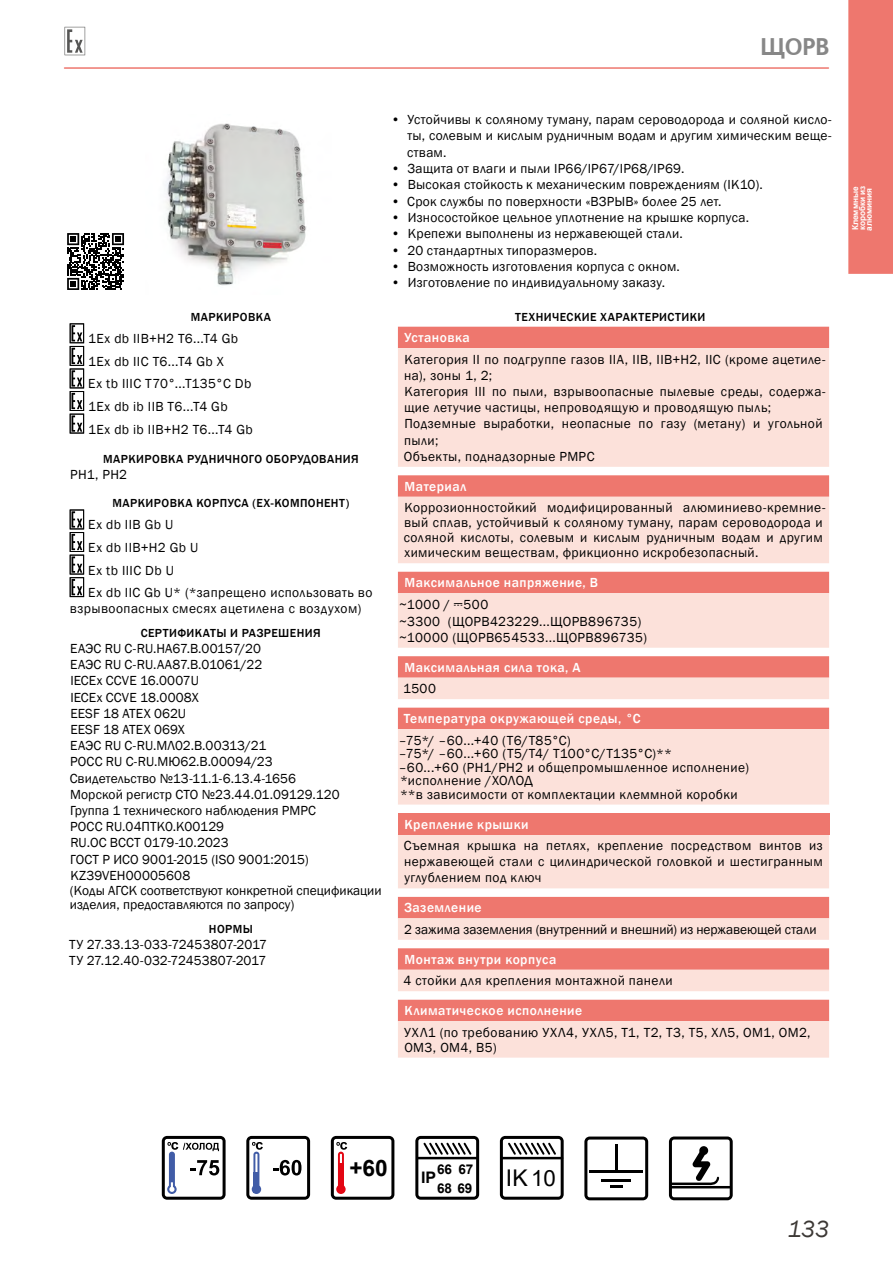
<style>
.page{position:relative;width:893px;height:1263px;background:#fff}
.page>*{position:absolute;margin:0;border:0;box-sizing:border-box;transform-origin:0 0}
.t1{font:24px "Free Set Bold Cyrillic";color:#878787;scale:.96 1}
.t2{font:italic 24px "Franklin Gothic";color:#3c3835}
.text_tablica{font:22.95px "Arial";color:#000}
.t3{font:700 22.65px "Arial";color:#000}
.t4{font:700 15.9px "Arial";color:#000}
.text_left{font:13.5px/16.2px "Franklin Gothic";letter-spacing:.025em;color:#000}
.text_left-2{font:13.5px/14.4px "Franklin Gothic";color:#000}
.text_left-3{font:500 13.5px "Franklin Gothic";letter-spacing:.035em;color:#fff}
.text_left-4{font:13.5px "Franklin Gothic";letter-spacing:.005em;color:#000}
.text_left-5{font:13.5px "Franklin Gothic";letter-spacing:-.005em;color:#000}
.t5{font:700 13.5px "Arial";color:#000}
.zagokovok_texta{font:500 12px "Franklin Gothic";letter-spacing:.035em;color:#000}
.t6{font:700 8.25px/6.8px "Arial";color:#fff}
.s1{font-family:"tok"}
.s2{font-size:22.5px}
.s3{font-size:22.35px}
</style>
<div class="page">
<svg style="left:65px;top:27px;width:20px;height:28px"></svg>
<hr style="left:65px;top:67px;width:763px;height:2px;background:#ee776e">
<div style="left:848px;top:0;width:45px;height:274px;background:#ee776e"></div>
<img style="left:164px;top:123px;width:142px;height:163px">
<svg style="left:70px;top:323px;width:14px;height:110px"></svg>
<svg style="left:70px;top:509px;width:14px;height:88px"></svg>
<div style="left:398px;top:327px;width:431px;height:21px;background:#ee776e"></div>
<svg style="left:398px;top:348px;width:431px;height:710px;background:#f9ccc6"></svg>
<div style="left:398px;top:813px;width:431px;height:21px;background:#ee776e"></div>
<svg style="left:162px;top:1136px;width:64px;height:64px"></svg>
<svg style="left:415px;top:1136px;width:64px;height:64px"></svg>
<svg style="left:669px;top:1136px;width:64px;height:64px"></svg>
<div style="left:699px;top:1146px;width:9px;height:9px;background:#000;border-radius:50%"></div>
<hr style="left:670px;top:1186px;width:61px;height:2px;background:#000">
<svg style="left:584px;top:1136px;width:64px;height:64px"></svg>
<svg style="left:246px;top:1136px;width:64px;height:64px"></svg>
<svg style="left:331px;top:1136px;width:63px;height:64px"></svg>
<svg style="left:500px;top:1136px;width:64px;height:64px"></svg>
<svg style="left:67px;top:233px;width:57px;height:57px"></svg>
<h1 class="t1" style="left:760px;top:33px;width:74px">ЩОРВ</h1>
<p class="zagokovok_texta" style="left:191px;top:309px;width:82px">МАРКИРОВКА</p>
<p class="text_left" style="left:88px;top:331px;width:151px">1Ex db IIB+H2 T6...T4 Gb</p>
<p class="text_left" style="left:88px;top:353px;width:137px">1Ex db IIC T6...T4 Gb X</p>
<p class="text_left" style="left:88px;top:376px;width:165px">Ex tb IIIC T70°...T135°С Db</p>
<p class="text_left" style="left:88px;top:399px;width:141px">1Ex db ib IIB T6...T4 Gb</p>
<p class="text_left" style="left:88px;top:421px;width:166px">1Ex db ib IIB+H2 T6...T4 Gb</p>
<p class="zagokovok_texta" style="left:103px;top:451px;width:257px">МАРКИРОВКА РУДНИЧНОГО ОБОРУДОВАНИЯ</p>
<p class="text_left" style="left:70px;top:467px;width:59px">РН1, РН2</p>
<p class="zagokovok_texta" style="left:112px;top:495px;width:238px">МАРКИРОВКА КОРПУСА (ЕХ-КОМПОНЕНТ)</p>
<p class="text_left" style="left:88px;top:517px;width:87px">Ex db IIB Gb U</p>
<p class="text_left" style="left:88px;top:540px;width:112px">Ex db IIB+H2 Gb U</p>
<p class="text_left" style="left:88px;top:562px;width:87px">Ex tb IIIC Db U</p>
<p class="text_left" style="left:70px;top:585px;width:304px;text-indent:18px">Ex db IIС Gb U* (*запрещено использовать во взрывоопасных смесях ацетилена с воздухом)</p>
<p class="zagokovok_texta" style="left:141px;top:625px;width:181px">СЕРТИФИКАТЫ И РАЗРЕШЕНИЯ</p>
<p class="text_left-2" style="left:70px;top:641px;width:192px">ЕАЭС RU C-RU.НА67.В.00157/20</p>
<p class="text_left-2" style="left:70px;top:658px;width:194px">ЕАЭС RU C-RU.AA87.В.01061/22</p>
<p class="text_left" style="left:70px;top:673px;width:130px">IECEx CCVE 16.0007U</p>
<p class="text_left" style="left:70px;top:689px;width:130px">IECEx CCVE 18.0008X</p>
<p class="text_left-4" style="left:70px;top:705px;width:117px">EESF 18 ATEX 062U</p>
<p class="text_left" style="left:70px;top:722px;width:116px">EESF 18 ATEX 069X</p>
<p class="text_left-4" style="left:70px;top:737px;width:198px">ЕАЭС RU C-RU.МЛ02.В.00313/21</p>
<p class="text_left" style="left:70px;top:754px;width:204px">РОСС RU С-RU.МЮ62.В.00094/23</p>
<p class="text_left" style="left:70px;top:770px;width:228px">Свидетельство №13-11.1-6.13.4-1656</p>
<p class="text_left" style="left:70px;top:786px;width:271px">Морской регистр СТО №23.44.01.09129.120</p>
<p class="text_left-4" style="left:70px;top:802px;width:247px">Группа 1 технического наблюдения РМРС</p>
<p class="text_left" style="left:70px;top:819px;width:156px">РОСС RU.04ПТК0.К00129</p>
<p class="text_left-2" style="left:70px;top:836px;width:160px">RU.OC ВССТ 0179-10.2023</p>
<p class="text_left-4" style="left:70px;top:851px;width:240px">ГОСТ Р ИСО 9001-2015 (ISO 9001:2015)</p>
<p class="text_left" style="left:70px;top:867px;width:121px">KZ39VEH00005608</p>
<p class="text_left-2" style="left:70px;top:883px;width:313px">(Коды АГСК соответствуют конкретной спецификации изделия, предоставляются по запросу)</p>
<p class="zagokovok_texta" style="left:209px;top:921px;width:45px">НОРМЫ</p>
<p class="text_left-4" style="left:69px;top:936px;width:199px">ТУ 27.33.13-033-72453807-2017</p>
<p class="text_left-2" style="left:69px;top:953px;width:199px">ТУ 27.12.40-032-72453807-2017</p>
<p class="text_left" style="left:407px;top:111px;width:426px;text-align:justify;text-indent:-16px">• Устойчивы к соляному туману, парам сероводорода и соляной кисло&shy;ты, солевым и кислым рудничным водам и другим химическим веще&shy;ствам.</p>
<p class="text_left" style="left:391px;top:161px;width:295px">• Защита от влаги и пыли IP66/IP67/IP68/IP69.</p>
<p class="text_left" style="left:391px;top:177px;width:373px">• Высокая стойкость к механическим повреждениям (IK10).</p>
<p class="text_left" style="left:391px;top:193px;width:332px">• Срок службы по поверхности «ВЗРЫВ» более 25 лет.</p>
<p class="text_left" style="left:391px;top:210px;width:360px">• Износостойкое цельное уплотнение на крышке корпуса.</p>
<p class="text_left" style="left:391px;top:226px;width:293px">• Крепежи выполнены из нержавеющей стали.</p>
<p class="text_left" style="left:391px;top:242px;width:208px">• 20 стандартных типоразмеров.</p>
<p class="text_left" style="left:391px;top:259px;width:290px">• Возможность изготовления корпуса с окном.</p>
<p class="text_left" style="left:391px;top:275px;width:276px">• Изготовление по индивидуальному заказу.</p>
<p class="zagokovok_texta" style="left:515px;top:309px;width:192px">ТЕХНИЧЕСКИЕ ХАРАКТЕРИСТИКИ</p>
<p class="text_left-3" style="left:404px;top:329px;width:67px">Установка</p>
<p class="text_left" style="left:404px;top:351px;width:423px">Категория II по подгруппе газов IIA, IIB, IIB+H2, IIC (кроме ацетиле&shy;на), зоны 1, 2;</p>
<p class="text_left" style="left:404px;top:384px;width:423px">Категория III по пыли, взрывоопасные пылевые среды, содержа&shy;щие летучие частицы, непроводящую и проводящую пыль;</p>
<p class="text_left" style="left:404px;top:416px;width:420px">Подземные выработки, неопасные по газу (метану) и угольной пыли;</p>
<p class="text_left" style="left:404px;top:448px;width:192px">Объекты, поднадзорные РМРС</p>
<p class="text_left-3" style="left:405px;top:478px;width:63px">Материал</p>
<p class="text_left" style="left:404px;top:500px;width:423px;line-height:15px">Коррозионностойкий модифицированный алюминиево-кремние&shy;вый сплав, устойчивый к соляному туману, парам сероводорода и соляной кислоты, солевым и кислым рудничным водам и другим химическим веществам, фрикционно искробезопасный.</p>
<p class="text_left-3" style="left:405px;top:574px;width:195px">Максимальное напряжение, В</p>
<p class="text_left" style="left:399px;top:597px;width:90px">~1000 / <span class="s1">A</span>500</p>
<p class="text_left" style="left:399px;top:613px;width:243px">~3300 (ЩОРВ423229...ЩОРВ896735)</p>
<p class="text_left" style="left:399px;top:629px;width:249px">~10000 (ЩОРВ654533...ЩОРВ896735)</p>
<p class="text_left-3" style="left:405px;top:659px;width:178px">Максимальная сила тока, А</p>
<p class="text_left" style="left:403px;top:681px;width:35px">1500</p>
<p class="text_left-3" style="left:404px;top:710px;width:238px">Температура окружающей среды, °С</p>
<p class="text_left" style="left:399px;top:732px;width:174px">–75*/ –60...+40 (Т6/Т85°С)</p>
<p class="text_left" style="left:399px;top:746px;width:275px">–75*/ –60...+60 (Т5/Т4/ Т100°С/Т135°С)**</p>
<p class="text_left" style="left:399px;top:759px;width:352px">–60...+60 (РН1/РН2 и общепромышленное исполнение)</p>
<p class="text_left" style="left:400px;top:773px;width:134px">*исполнение /ХОЛОД</p>
<p class="text_left" style="left:400px;top:786px;width:339px">**в зависимости от комплектации клеммной коробки</p>
<p class="text_left-3" style="left:405px;top:816px;width:126px">Крепление крышки</p>
<p class="text_left" style="left:404px;top:838px;width:420px;text-align:justify">Съемная крышка на петлях, крепление посредством винтов из нержавеющей стали с цилиндрической головкой и шестигранным углублением под ключ</p>
<p class="text_left-3" style="left:404px;top:899px;width:79px">Заземление</p>
<p class="text_left-5" style="left:404px;top:921px;width:414px">2 зажима заземления (внутренний и внешний) из нержавеющей стали</p>
<p class="text_left-3" style="left:405px;top:951px;width:153px">Монтаж внутри корпуса</p>
<p class="text_left" style="left:403px;top:973px;width:271px">4 стойки для крепления монтажной панели</p>
<p class="text_left-3" style="left:405px;top:1002px;width:179px">Климатическое исполнение</p>
<p class="text_left" style="left:404px;top:1025px;width:408px;line-height:15px">УХЛ1 (по требованию УХЛ4, УХЛ5, Т1, Т2, Т3, Т5, ХЛ5, OM1, OM2,<br>OM3, OM4, В5)</p>
<p class="t6" style="left:852px;top:231px;width:47px;rotate:-90deg">Клеммные коробки из алюминия</p>
<p class="t3" style="left:349px;top:1152px;width:40px"><span class="s2">+</span>60</p>
<p class="t5" style="left:437px;top:1159px;width:17px">66</p>
<p class="t5" style="left:458px;top:1159px;width:17px">67</p>
<p class="t4" style="left:421px;top:1166px;width:17px">IP</p>
<p class="t5" style="left:437px;top:1178px;width:37px">68 69</p>
<p class="text_tablica" style="left:506px;top:1162px;width:52px">IK <span class="s3">10</span></p>
<h1 class="t2" style="left:787px;top:1214px;width:43px">133</h1>
</div>
